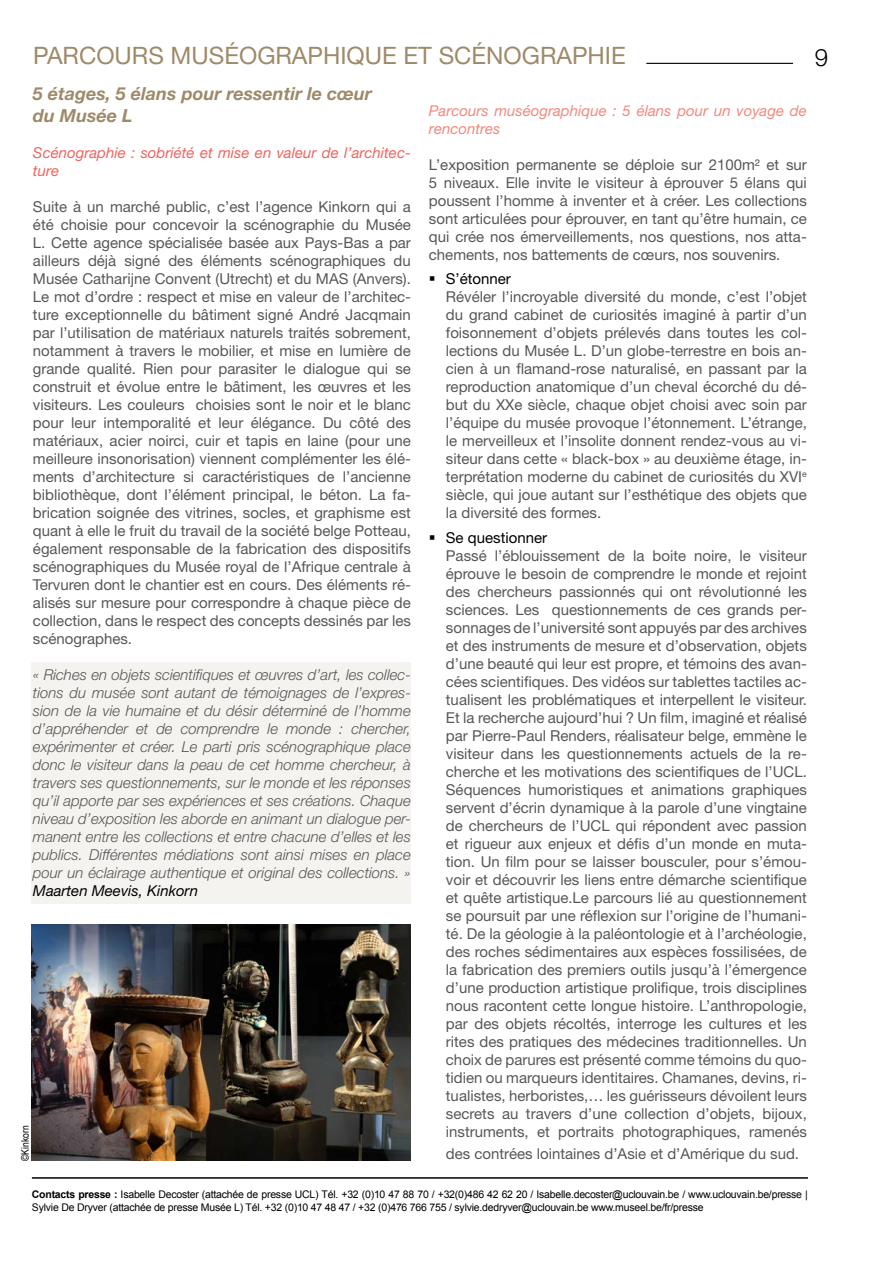
<style>
.page{position:relative;width:893px;height:1263px;background:#fff}
.page>*{position:absolute;margin:0;border:0;box-sizing:border-box;transform-origin:0 0}
.t1{font:24px "Helvetica Neue LT Std";color:#9e8a69}
.t2{font:300 24px "Helvetica Neue LT Std";color:#000}
.t3{font:italic 700 18px/21.6px "Helvetica Neue LT Std";color:#9e8a69}
.t4{font:15px/18px "Helvetica Neue LT Std";color:#575756;text-align:justify}
.t5{font:italic 300 15px/18px "Helvetica Neue LT Std";color:#575756;text-align:justify}
.t6{font:italic 15px/18px "Helvetica Neue LT Std";color:#f1897e}
.t7{font:italic 15px/18px "Helvetica Neue LT Std";color:#ec6661}
.t8{font:15px "Helvetica Neue LT Std";color:#000}
.t9{font:italic 15px "Helvetica Neue LT Std";color:#000}
.t10{font:10.5px/12.6px "Arial";letter-spacing:-.02em;color:#000}
.t11{font:10.5px "Arial Narrow";color:#000}
.s1{font-weight:700}
</style>
<div class="page">
<hr style="left:32px;top:1177px;width:776px;height:2px;background:#000">
<div style="left:32px;top:662px;width:379px;height:242px;background:#f5f3f0"></div>
<hr style="left:646px;top:63px;width:147px;height:1px;background:#000">
<img style="left:32px;top:925px;width:379px;height:236px">
<h1 class="t1" style="left:33px;top:41px;width:594px">PARCOURS MUSÉOGRAPHIQUE ET SCÉNOGRAPHIE</h1>
<h1 class="t2" style="left:815px;top:43px;width:15px">9</h1>
<p class="t3" style="left:33px;top:83px;width:340px">5 étages, 5 élans pour ressentir le cœur du Musée L</p>
<p class="t7" style="left:33px;top:143px;width:379px">Scénographie : sobriété et mise en valeur de l’architec&shy;ture</p>
<p class="t4" style="left:33px;top:197px;width:379px">Suite à un marché public, c’est l’agence Kinkorn qui a été choisie pour concevoir la scénographie du Musée L. Cette agence spécialisée basée aux Pays-Bas a par ailleurs déjà signé des éléments scénographiques du Musée Catharijne Convent (Utrecht) et du MAS (Anvers).<br>Le mot d’ordre : respect et mise en valeur de l’architec&shy;ture exceptionnelle du bâtiment signé André Jacqmain par l’utilisation de matériaux naturels traités sobrement, notamment à travers le mobilier, et mise en lumière de grande qualité. Rien pour parasiter le dialogue qui se construit et évolue entre le bâtiment, les œuvres et les visiteurs. Les couleurs choisies sont le noir et le blanc pour leur intemporalité et leur élégance. Du côté des matériaux, acier noirci, cuir et tapis en laine (pour une meilleure insonorisation) viennent complémenter les élé&shy;ments d’architecture si caractéristiques de l’ancienne bibliothèque, dont l’élément principal, le béton. La fa&shy;brication soignée des vitrines, socles, et graphisme est quant à elle le fruit du travail de la société belge Potteau, également responsable de la fabrication des dispositifs scénographiques du Musée royal de l’Afrique centrale à Tervuren dont le chantier est en cours. Des éléments ré&shy;alisés sur mesure pour correspondre à chaque pièce de collection, dans le respect des concepts dessinés par les scénographes.</p>
<p class="t5" style="left:33px;top:665px;width:379px">« Riches en objets scientifiques et œuvres d’art, les collec&shy;tions du musée sont autant de témoignages de l’expres&shy;sion de la vie humaine et du désir déterminé de l’homme d’appréhender et de comprendre le monde : chercher, expérimenter et créer. Le parti pris scénographique place donc le visiteur dans la peau de cet homme chercheur, à travers ses questionnements, sur le monde et les réponses qu’il apporte par ses expériences et ses créations. Chaque niveau d’exposition les aborde en animant un dialogue per&shy;manent entre les collections et entre chacune d’elles et les publics. Différentes médiations sont ainsi mises en place pour un éclairage authentique et original des collections. »</p>
<p class="t9" style="left:33px;top:881px;width:167px">Maarten Meevis, Kinkorn</p>
<p class="t11" style="left:17px;top:1161px;width:37px;rotate:-90deg">©Kinkorn</p>
<p class="t6" style="left:429px;top:101px;width:379px">Parcours muséographique : 5 élans pour un voyage de rencontres</p>
<p class="t4" style="left:429px;top:156px;width:379px">L’exposition permanente se déploie sur 2100m² et sur 5 niveaux. Elle invite le visiteur à éprouver 5 élans qui poussent l’homme à inventer et à créer. Les collections sont articulées pour éprouver, en tant qu’être humain, ce qui crée nos émerveillements, nos questions, nos atta&shy;chements, nos battements de cœurs, nos souvenirs.</p>
<p class="t8" style="left:446px;top:270px;width:67px">S’étonner</p>
<p class="t4" style="left:446px;top:288px;width:362px">Révéler l’incroyable diversité du monde, c’est l’objet du grand cabinet de curiosités imaginé à partir d’un foisonnement d’objets prélevés dans toutes les col&shy;lections du Musée L. D’un globe-terrestre en bois an&shy;cien à un flamand-rose naturalisé, en passant par la reproduction anatomique d’un cheval écorché du dé&shy;but du XXe siècle, chaque objet choisi avec soin par l’équipe du musée provoque l’étonnement. L’étrange, le merveilleux et l’insolite donnent rendez-vous au vi&shy;siteur dans cette « black-box » au deuxième étage, in&shy;terprétation moderne du cabinet de curiosités du XVI<sup>e </sup>siècle, qui joue autant sur l’esthétique des objets que la diversité des formes.</p>
<p class="t8" style="left:446px;top:529px;width:103px">Se questionner</p>
<p class="t4" style="left:446px;top:546px;width:362px">Passé l’éblouissement de la boite noire, le visiteur éprouve le besoin de comprendre le monde et rejoint des chercheurs passionnés qui ont révolutionné les sciences. Les questionnements de ces grands per&shy;sonnages de l’université sont appuyés par des archives et des instruments de mesure et d’observation, objets d’une beauté qui leur est propre, et témoins des avan&shy;cées scientifiques. Des vidéos sur tablettes tactiles ac&shy;tualisent les problématiques et interpellent le visiteur.<br>Et la recherche aujourd’hui ? Un film, imaginé et réalisé par Pierre-Paul Renders, réalisateur belge, emmène le visiteur dans les questionnements actuels de la re&shy;cherche et les motivations des scientifiques de l’UCL.<br>Séquences humoristiques et animations graphiques servent d’écrin dynamique à la parole d’une vingtaine de chercheurs de l’UCL qui répondent avec passion et rigueur aux enjeux et défis d’un monde en muta&shy;tion. Un film pour se laisser bousculer, pour s’émou&shy;voir et découvrir les liens entre démarche scientifique et quête artistique.Le parcours lié au questionnement se poursuit par une réflexion sur l’origine de l’humani&shy;té. De la géologie à la paléontologie et à l’archéologie, des roches sédimentaires aux espèces fossilisées, de la fabrication des premiers outils jusqu’à l’émergence d’une production artistique prolifique, trois disciplines nous racontent cette longue histoire. L’anthropologie, par des objets récoltés, interroge les cultures et les rites des pratiques des médecines traditionnelles. Un choix de parures est présenté comme témoins du quo&shy;tidien ou marqueurs identitaires. Chamanes, devins, ri&shy;tualistes, herboristes,… les guérisseurs dévoilent leurs secrets au travers d’une collection d’objets, bijoux, instruments, et portraits photographiques, ramenés</p>
<p class="t4" style="left:446px;top:1144px;width:355px">des contrées lointaines d’Asie et d’Amérique du sud.</p>
<p class="t10" style="left:32px;top:1188px;width:777px"><span class="s1">Contacts presse :</span> Isabelle Decoster (attachée de presse UCL) Tél. +32 (0)10 47 88 70 / +32(0)486 42 62 20 / Isabelle.decoster@uclouvain.be / www.uclouvain.be/presse |<br>Sylvie De Dryver (attachée de presse Musée L) Tél. +32 (0)10 47 48 47 / +32 (0)476 766 755 / sylvie.dedryver@uclouvain.be www.museel.be/fr/presse</p>
</div>
